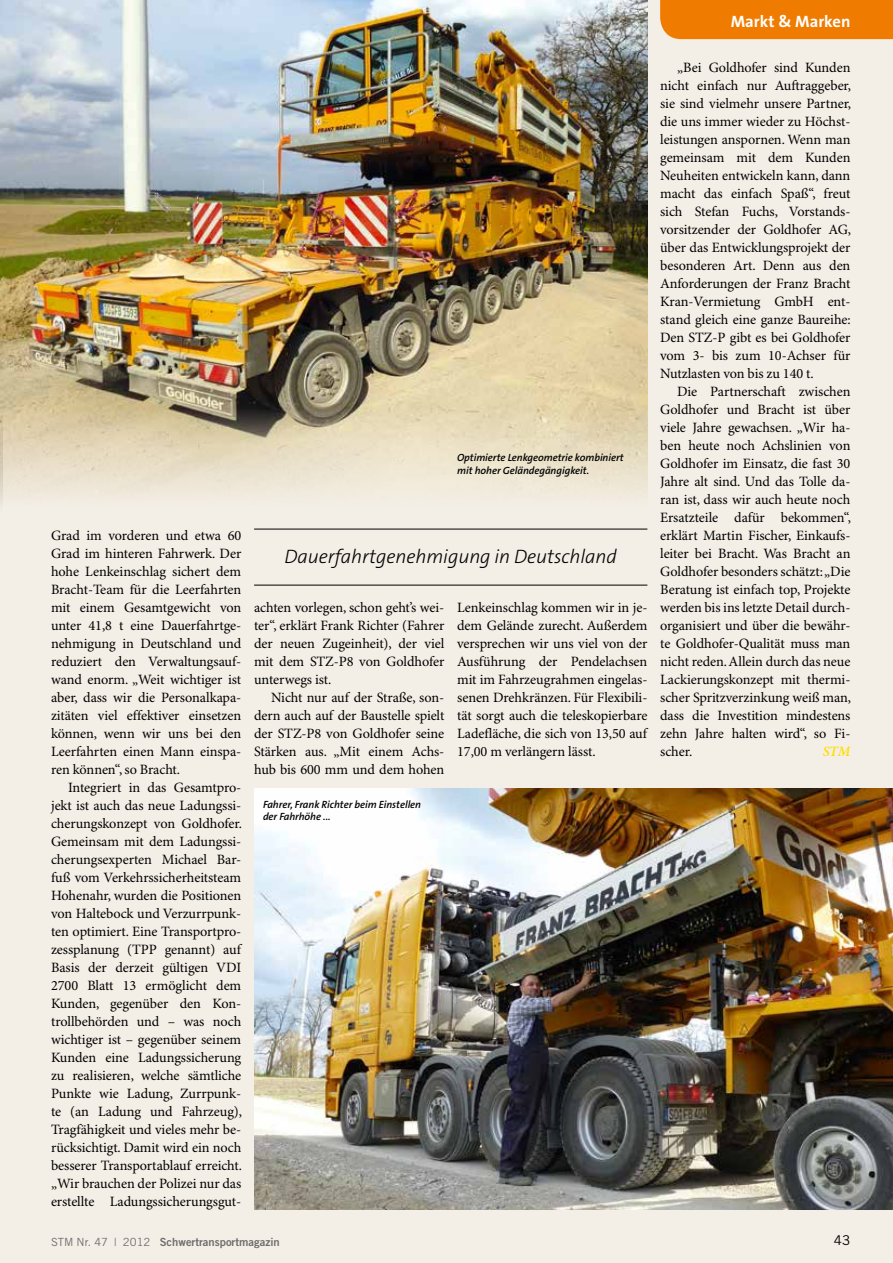
<style>
.page{position:relative;width:893px;height:1263px;background:#f4efe6}
.page>*{position:absolute;margin:0;border:0;box-sizing:border-box;transform-origin:0 0}
.t1{font:italic 300 19.5px "The Sans B3";letter-spacing:-.005em;color:#000}
.t2{font:700 16.5px "The Sans B7";color:#fff}
.t3{font:14.25px/18px "Minion Pro";letter-spacing:-.005em;color:#000;text-align:justify}
.t4{font:italic 600 14.25px "Minion Pro";color:#fd0}
.t5{font:13.5px "Trade Gothic";color:#000}
.t6{font:11.25px "Trade Gothic Bold Two";color:#6e6e6e}
.t7{font:italic 600 10.5px/12.3px "The Sans B6";letter-spacing:-.005em;color:#000}
.s1{font-family:"Trade Gothic"}
</style>
<div class="page">
<div style="left:660px;top:0;width:233px;height:39px;background:#ef7c00"></div>
<img style="left:0;top:0;width:647px;height:503px">
<img style="left:254px;top:789px;width:639px;height:420px">
<hr style="left:254px;top:529px;width:393px;height:1px;background:#000">
<hr style="left:254px;top:585px;width:393px;height:1px;background:#000">
<p class="t2" style="left:731px;top:13px;width:121px">Markt &amp; Marken</p>
<p class="t3" style="left:51px;top:527px;width:192px">Grad im vorderen und etwa 60<br>Grad im hinteren Fahrwerk. Der hohe Lenkeinschlag sichert dem Bracht-Team für die Leerfahrten mit einem Gesamtgewicht von unter 41,8 t eine Dauerfahrtge&shy;nehmigung in Deutschland und reduziert den Verwaltungsauf&shy;wand enorm. „Weit wichtiger ist aber, dass wir die Personalkapa&shy;zitäten viel effektiver einsetzen können, wenn wir uns bei den Leerfahrten einen Mann einspa&shy;ren können“, so Bracht.</p>
<p class="t3" style="left:51px;top:779px;width:193px;text-indent:17px">Integriert in das Gesamtpro&shy;jekt ist auch das neue Ladungssi&shy;cherungskonzept von Goldhofer.<br>Gemeinsam mit dem Ladungssi&shy;cherungsexperten Michael Bar&shy;fuß vom Verkehrssicherheitsteam Hohenahr, wurden die Positionen von Haltebock und Verzurrpunk&shy;ten optimiert. Eine Transportpro&shy;zessplanung (TPP genannt) auf Basis der derzeit gültigen VDI 2700 Blatt 13 ermöglicht dem Kunden, gegenüber den Kon&shy;trollbehörden und – was noch wichtiger ist – gegenüber seinem Kunden eine Ladungssicherung zu realisieren, welche sämtliche Punkte wie Ladung, Zurrpunk&shy;te (an Ladung und Fahrzeug), Tragfähigkeit und vieles mehr be&shy;rücksichtigt. Damit wird ein noch besserer Transportablauf erreicht. „Wir brauchen der Polizei nur das erstellte Ladungssicherungsgut-</p>
<p class="t7" style="left:457px;top:452px;width:168px">Optimierte Lenkgeometrie kombiniert mit hoher Geländegängigkeit.</p>
<h1 class="t1" style="left:284px;top:547px;width:334px">Dauerfahrtgenehmigung in Deutschland</h1>
<p class="t3" style="left:254px;top:599px;width:192px">achten vorlegen, schon geht’s wei&shy;ter“, erklärt Frank Richter (Fahrer der neuen Zugeinheit), der viel mit dem STZ-P8 von Goldhofer unterwegs ist.</p>
<p class="t3" style="left:254px;top:689px;width:192px;text-indent:17px">Nicht nur auf der Straße, son&shy;dern auch auf der Baustelle spielt der STZ-P8 von Goldhofer seine Stärken aus. „Mit einem Achs&shy;hub bis 600 mm und dem hohen</p>
<p class="t7" style="left:263px;top:798px;width:160px">Fahrer, Frank Richter beim Einstellen der Fahrhöhe ...</p>
<p class="t3" style="left:457px;top:599px;width:192px">Lenkeinschlag kommen wir in je&shy;dem Gelände zurecht. Außerdem versprechen wir uns viel von der Ausführung der Pendelachsen mit im Fahrzeugrahmen eingelas&shy;senen Drehkränzen. Für Flexibili&shy;tät sorgt auch die teleskopierbare Ladefläche, die sich von 13,50 auf 17,00 m verlängern lässt.</p>
<p class="t3" style="left:660px;top:59px;width:193px;text-indent:17px">„Bei Goldhofer sind Kunden nicht einfach nur Auftraggeber, sie sind vielmehr unsere Partner, die uns immer wieder zu Höchst&shy;leistungen anspornen. Wenn man gemeinsam mit dem Kunden Neuheiten entwickeln kann, dann macht das einfach Spaß“, freut sich Stefan Fuchs, Vorstands&shy;vorsitzender der Goldhofer AG, über das Entwicklungsprojekt der besonderen Art. Denn aus den Anforderungen der Franz Bracht Kran-Vermietung GmbH ent&shy;stand gleich eine ganze Baureihe:<br>Den STZ-P gibt es bei Goldhofer vom 3- bis zum 10-Achser für Nutzlasten von bis zu 140 t.</p>
<p class="t3" style="left:660px;top:383px;width:193px;text-indent:17px">Die Partnerschaft zwischen Goldhofer und Bracht ist über viele Jahre gewachsen. „Wir ha&shy;ben heute noch Achslinien von Goldhofer im Einsatz, die fast 30<br>Jahre alt sind. Und das Tolle da&shy;ran ist, dass wir auch heute noch Ersatzteile dafür bekommen“, erklärt Martin Fischer, Einkaufs&shy;leiter bei Bracht. Was Bracht an Goldhofer besonders schätzt: „Die Beratung ist einfach top, Projekte werden bis ins letzte Detail durch&shy;organisiert und über die bewähr&shy;te Goldhofer-Qualität muss man nicht reden. Allein durch das neue Lackierungskonzept mit thermi&shy;scher Spritzverzinkung weiß man, dass die Investition mindestens zehn Jahre halten wird“, so Fi&shy;scher.</p>
<p class="t4" style="left:823px;top:743px;width:29px">STM</p>
<p class="t6" style="left:51px;top:1235px;width:230px"><span class="s1">STM Nr. 47 | 2012</span> Schwertransportmagazin</p>
<p class="t5" style="left:834px;top:1232px;width:18px">43</p>
</div>
